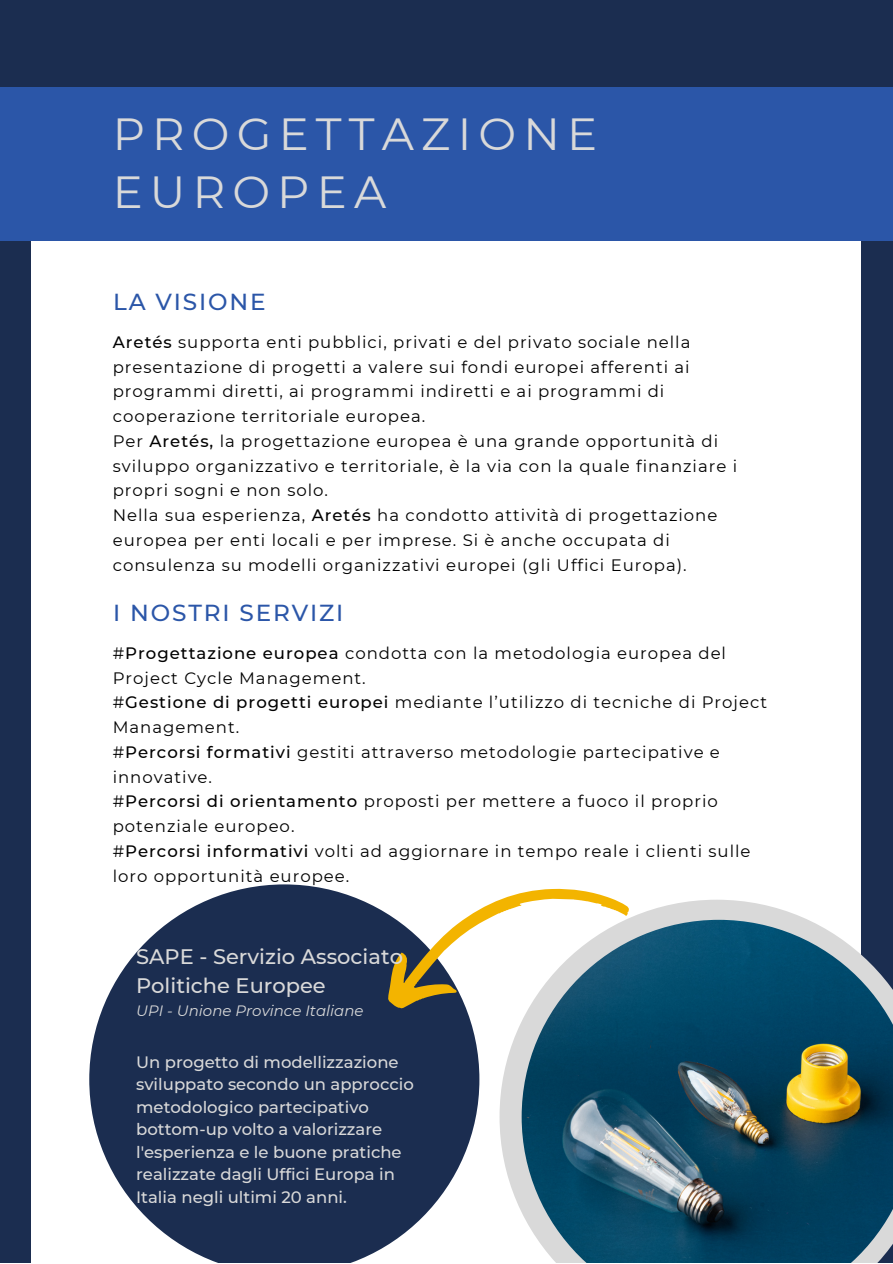
<style>
.page{position:relative;width:893px;height:1264px;background:#fff}
.page>*{position:absolute;margin:0;border:0;box-sizing:border-box;transform-origin:0 0}
.t1{font:44.85px "Montserrat";letter-spacing:.16em;color:#d9d9d9}
.t2{font:500 23.1px "Montserrat";letter-spacing:.08em;color:#2b56a8}
.t3{font:500 21px/29.2px "Montserrat";color:#d9d9d9}
.t4{font:16.5px/24.8px "Montserrat";letter-spacing:.06em;color:#000}
.t5{font:500 16.5px/22.5px "Montserrat";color:#d9d9d9}
.t6{font:italic 15px "Montserrat";color:#d9d9d9}
.s1{font-weight:500}
</style>
<div class="page">
<div style="left:0;top:0;width:892px;height:1262px;background:#1b2d50"></div>
<div style="left:32px;top:118px;width:828px;height:1144px;background:#fff"></div>
<div style="left:0;top:87px;width:892px;height:153px;background:#2b56a8"></div>
<svg style="left:89px;top:884px;width:390px;height:378px;fill:#1b2d50"></svg>
<svg style="left:499px;top:899px;width:362px;height:311px;fill:#d9d9d9"></svg>
<img style="left:521px;top:919px;width:371px;height:343px">
<svg style="left:367px;top:884px;width:265px;height:141px"></svg>
<p class="t1" style="left:113px;top:107px;width:486px">PROGETTAZIONE</p>
<p class="t1" style="left:113px;top:164px;width:275px">EUROPEA</p>
<p class="t2" style="left:113px;top:287px;width:154px">LA VISIONE</p>
<p class="t4" style="left:113px;top:329px;width:579px"><span class="s1">Aretés</span> supporta enti pubblici, privati e del privato sociale nella presentazione di progetti a valere sui fondi europei afferenti ai programmi diretti, ai programmi indiretti e ai programmi di cooperazione territoriale europea.</p>
<p class="t4" style="left:113px;top:428px;width:626px">Per <span class="s1">Aretés,</span> la progettazione europea è una grande opportunità di sviluppo organizzativo e territoriale, è la via con la quale finanziare i propri sogni e non solo.</p>
<p class="t4" style="left:113px;top:502px;width:606px">Nella sua esperienza, <span class="s1">Aretés</span> ha condotto attività di progettazione europea per enti locali e per imprese. Si è anche occupata di consulenza su modelli organizzativi europei (gli Uffici Europa).</p>
<p class="t2" style="left:113px;top:598px;width:232px">I NOSTRI SERVIZI</p>
<p class="t4" style="left:113px;top:640px;width:615px">#<span class="s1">Progettazione europea</span> condotta con la metodologia europea del<br>Project Cycle Management.</p>
<p class="t4" style="left:113px;top:690px;width:655px">#<span class="s1">Gestione di progetti europei</span> mediante l’utilizzo di tecniche di Project<br>Management.</p>
<p class="t4" style="left:113px;top:739px;width:608px">#<span class="s1">Percorsi formativi</span> gestiti attraverso metodologie partecipative e innovative.</p>
<p class="t4" style="left:113px;top:789px;width:606px">#<span class="s1">Percorsi di orientamento</span> proposti per mettere a fuoco il proprio potenziale europeo.</p>
<p class="t4" style="left:113px;top:838px;width:639px">#<span class="s1">Percorsi informativi</span> volti ad aggiornare in tempo reale i clienti sulle loro opportunità europee.</p>
<p class="t3" style="left:136px;top:942px;width:268px">SAPE - Servizio Associato<br>Politiche Europee</p>
<p class="t6" style="left:136px;top:1001px;width:229px">UPI - Unione Province Italiane</p>
<p class="t5" style="left:136px;top:1050px;width:279px">Un progetto di modellizzazione sviluppato secondo un approccio metodologico partecipativo bottom-up volto a valorizzare l'esperienza e le buone pratiche realizzate dagli Uffici Europa in<br>Italia negli ultimi 20 anni.</p>
</div>
